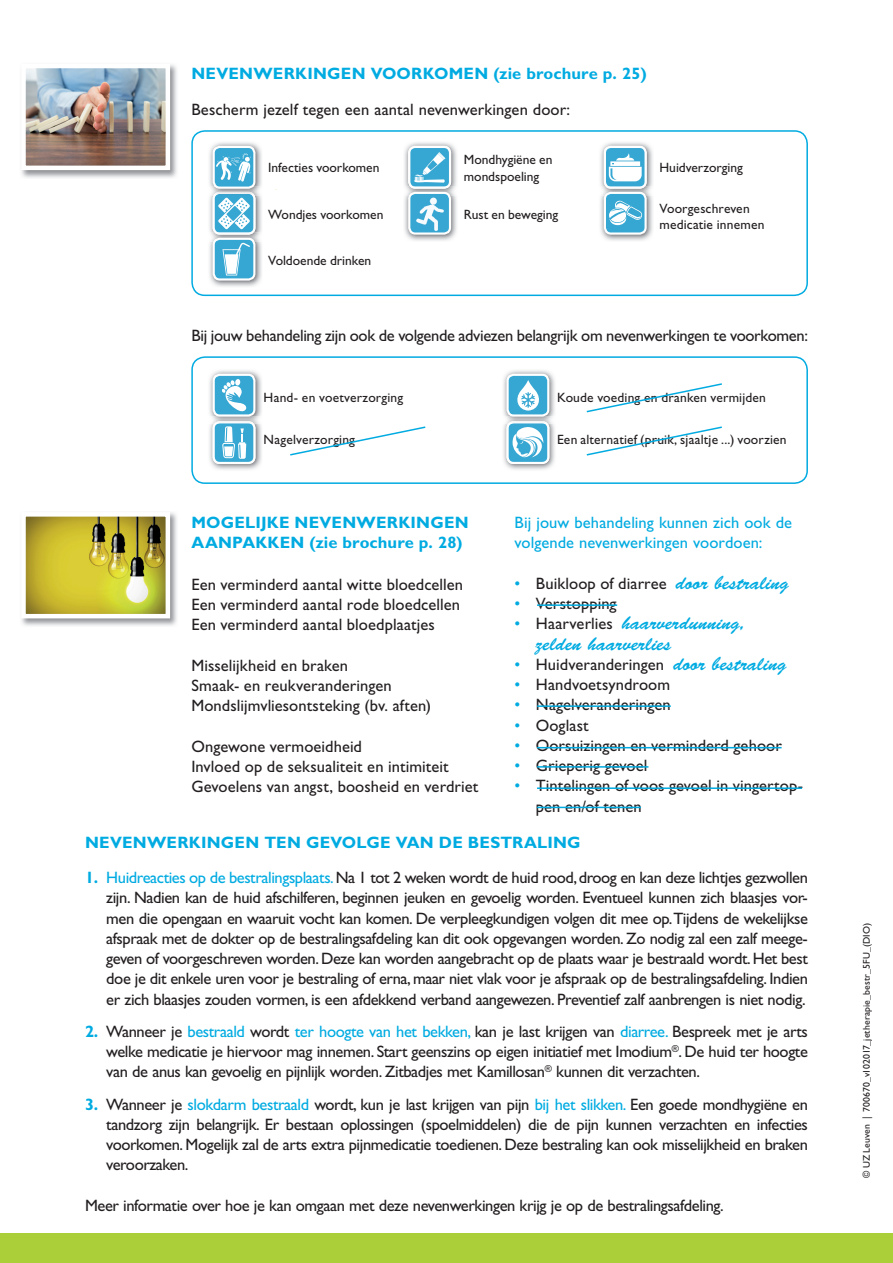
<style>
.page{position:relative;width:893px;height:1263px;background:#fff}
.page>*{position:absolute;margin:0;border:0;box-sizing:border-box;transform-origin:0 0}
.t1{font:19.5px/20.2px "Brush Script Std";letter-spacing:.005em;color:#00abe1}
.t2{font:16.5px/20.2px "Gill Sans Std";color:#231f20}
.t3{font:700 16.5px/20.2px "Gill Sans Std";letter-spacing:.015em;color:#00abe1}
.t4{font:16.5px "Gill Sans Std";letter-spacing:-.025em;color:#231f20}
.t5{font:16.5px "Gill Sans Std";letter-spacing:-.02em;color:#231f20}
.t6{font:16.5px/20.2px "Gill Sans Std";letter-spacing:.005em;color:#00abe1}
.t7{font:13.5px/16.5px "Gill Sans Std";letter-spacing:.005em;color:#231f20}
.t8{font:9.75px "Gill Sans Std";letter-spacing:.01em;color:#231f20}
.s1{color:#00abe1}
.s2{font-family:"Brush Script Std";font-size:19.5px;color:#00abe1}
.s3{font-family:"Gill Sans Std";font-size:16.5px}
.s4{font-family:"Gill Sans Std";font-size:16.5px;color:#231f20}
.s5{font-weight:700;color:#00abe1}
</style>
<div class="page">
<div style="left:0;top:1233px;width:893px;height:30px;background:#abcf38"></div>
<img style="left:404px;top:142px;width:53px;height:45px">
<img style="left:209px;top:424px;width:53px;height:46px">
<img style="left:209px;top:196px;width:53px;height:37px">
<img style="left:503px;top:424px;width:52px;height:46px">
<img style="left:209px;top:242px;width:53px;height:45px">
<img style="left:211px;top:233px;width:49px;height:9px">
<div style="left:214px;top:239px;width:40px;height:40px;background:#36a6d2;border-radius:6px"></div>
<div style="left:213px;top:238px;width:42px;height:43px;border:2px solid #fff;border-radius:6px"></div>
<img style="left:600px;top:142px;width:53px;height:45px">
<img style="left:209px;top:142px;width:53px;height:45px">
<img style="left:211px;top:187px;width:49px;height:9px">
<div style="left:214px;top:147px;width:40px;height:41px;background:#36a6d2;border-radius:6px"></div>
<div style="left:213px;top:146px;width:42px;height:43px;border:2px solid #fff;border-radius:6px"></div>
<img style="left:503px;top:370px;width:52px;height:46px">
<img style="left:505px;top:416px;width:48px;height:8px">
<div style="left:508px;top:375px;width:40px;height:40px;background:#36a6d2;border-radius:6px"></div>
<div style="left:506px;top:374px;width:43px;height:43px;border:2px solid #fff;border-radius:6px"></div>
<img style="left:404px;top:196px;width:53px;height:45px">
<img style="left:406px;top:187px;width:49px;height:9px">
<img style="left:411px;top:195px;width:37px;height:37px">
<div style="left:408px;top:192px;width:43px;height:43px;border:2px solid #fff;border-radius:6px"></div>
<img style="left:209px;top:370px;width:53px;height:46px">
<img style="left:212px;top:416px;width:48px;height:8px">
<div style="left:214px;top:375px;width:40px;height:40px;background:#36a6d2;border-radius:6px"></div>
<div style="left:213px;top:374px;width:42px;height:43px;border:2px solid #fff;border-radius:6px"></div>
<img style="left:600px;top:196px;width:53px;height:45px">
<img style="left:602px;top:187px;width:49px;height:9px">
<div style="left:605px;top:193px;width:41px;height:41px;background:#36a6d2;border-radius:6px"></div>
<div style="left:604px;top:192px;width:43px;height:43px;border:2px solid #fff;border-radius:6px"></div>
<svg style="left:213px;top:192px;width:42px;height:43px"></svg>
<svg style="left:222px;top:242px;width:28px;height:33px"></svg>
<svg style="left:408px;top:146px;width:43px;height:43px"></svg>
<svg style="left:506px;top:421px;width:43px;height:43px"></svg>
<svg style="left:604px;top:146px;width:43px;height:43px"></svg>
<svg style="left:222px;top:379px;width:25px;height:33px"></svg>
<svg style="left:213px;top:421px;width:42px;height:43px"></svg>
<svg style="left:517px;top:380px;width:22px;height:31px"></svg>
<svg style="left:609px;top:200px;width:34px;height:25px"></svg>
<svg style="left:216px;top:153px;width:35px;height:29px"></svg>
<img style="left:21px;top:512px;width:156px;height:114px">
<img style="left:26px;top:517px;width:139px;height:96px">
<div style="left:21px;top:512px;width:149px;height:106px;border:4px solid #fff"></div>
<img style="left:21px;top:64px;width:156px;height:114px">
<img style="left:26px;top:69px;width:139px;height:96px">
<div style="left:21px;top:64px;width:149px;height:106px;border:4px solid #fff"></div>
<svg style="left:586px;top:383px;width:136px;height:30px"></svg>
<svg style="left:586px;top:426px;width:136px;height:30px"></svg>
<svg style="left:290px;top:426px;width:136px;height:30px"></svg>
<div style="left:191px;top:130px;width:617px;height:166px;border:2px solid #00abe1;border-radius:13px"></div>
<div style="left:191px;top:356px;width:617px;height:128px;border:2px solid #00abe1;border-radius:13px"></div>
<hr style="left:537px;top:604px;width:80px;height:2px;background:#00abe1">
<hr style="left:537px;top:705px;width:134px;height:2px;background:#00abe1">
<hr style="left:537px;top:766px;width:111px;height:2px;background:#00abe1">
<hr style="left:537px;top:747px;width:245px;height:1px;background:#00abe1">
<hr style="left:537px;top:787px;width:265px;height:2px;background:#00abe1">
<hr style="left:537px;top:807px;width:104px;height:1px;background:#00abe1">
<p class="t3" style="left:191px;top:64px;width:457px">NEVENWERKINGEN VOORKOMEN (zie brochure p. 25)</p>
<p class="t2" style="left:191px;top:99px;width:380px">Bescherm jezelf tegen een aantal nevenwerkingen door:</p>
<p class="t7" style="left:268px;top:160px;width:113px">Infecties voorkomen</p>
<p class="t7" style="left:268px;top:206px;width:117px">Wondjes voorkomen</p>
<p class="t7" style="left:268px;top:253px;width:105px">Voldoende drinken</p>
<p class="t7" style="left:464px;top:152px;width:90px">Mondhygiëne en mondspoeling</p>
<p class="t7" style="left:464px;top:206px;width:96px">Rust en beweging</p>
<p class="t7" style="left:659px;top:160px;width:85px">Huidverzorging</p>
<p class="t7" style="left:659px;top:200px;width:107px">Voorgeschreven medicatie innemen</p>
<p class="t5" style="left:191px;top:325px;width:618px">Bij jouw behandeling zijn ook de volgende adviezen belangrijk om nevenwerkingen te voorkomen:</p>
<p class="t7" style="left:264px;top:389px;width:141px">Hand- en voetverzorging</p>
<p class="t7" style="left:264px;top:431px;width:93px">Nagelverzorging</p>
<p class="t3" style="left:191px;top:512px;width:279px">MOGELIJKE NEVENWERKINGEN<br>AANPAKKEN (zie brochure p. 28)</p>
<p class="t2" style="left:191px;top:574px;width:273px">Een verminderd aantal witte bloedcellen<br>Een verminderd aantal rode bloedcellen<br>Een verminderd aantal bloedplaatjes</p>
<p class="t2" style="left:191px;top:655px;width:241px">Misselijkheid en braken<br>Smaak- en reukveranderingen<br>Mondslijmvliesontsteking (bv. aften)</p>
<p class="t2" style="left:191px;top:736px;width:288px">Ongewone vermoeidheid<br>Invloed op de seksualiteit en intimiteit<br>Gevoelens van angst, boosheid en verdriet</p>
<p class="t7" style="left:557px;top:389px;width:210px">Koude voeding en dranken vermijden</p>
<p class="t7" style="left:557px;top:431px;width:231px">Een alternatief (pruik, sjaaltje ...) voorzien</p>
<p class="t6" style="left:514px;top:512px;width:279px">Bij jouw behandeling kunnen zich ook de volgende nevenwerkingen voordoen:</p>
<p class="t2" style="left:514px;top:573px;width:276px"><span class="s1">•</span> Buikloop of diarree <span class="s2">door bestraling</span></p>
<p class="t2" style="left:514px;top:593px;width:104px"><span class="s1">•</span> Verstopping</p>
<p class="t1" style="left:536px;top:613px;width:211px;text-indent:-21px"><span class="s3">•</span> <span class="s4">Haarverlies</span> haarverdunning, zelden haarverlies</p>
<p class="t2" style="left:514px;top:654px;width:273px"><span class="s1">•</span> Huidveranderingen <span class="s2">door bestraling</span></p>
<p class="t2" style="left:514px;top:675px;width:157px"><span class="s1">•</span> Handvoetsyndroom</p>
<p class="t2" style="left:514px;top:695px;width:158px"><span class="s1">•</span> Nagelveranderingen</p>
<p class="t2" style="left:514px;top:715px;width:76px"><span class="s1">•</span> Ooglast</p>
<p class="t2" style="left:514px;top:735px;width:269px"><span class="s1">•</span> Oorsuizingen en verminderd gehoor</p>
<p class="t2" style="left:514px;top:755px;width:134px"><span class="s1">•</span> Grieperig gevoel</p>
<p class="t2" style="left:536px;top:776px;width:269px;text-indent:-21px"><span class="s1">•</span> Tintelingen of voos gevoel in vingertop&shy;pen en/of tenen</p>
<p class="t3" style="left:85px;top:832px;width:497px">NEVENWERKINGEN TEN GEVOLGE VAN DE BESTRALING</p>
<p class="t2" style="left:106px;top:867px;width:703px;text-align:justify;text-indent:-21px"><span class="s5">1.</span> <span class="s1">Huidreacties op de bestralingsplaats.</span> Na 1 tot 2 weken wordt de huid rood, droog en kan deze lichtjes gezwollen zijn. Nadien kan de huid afschilferen, beginnen jeuken en gevoelig worden. Eventueel kunnen zich blaasjes vor&shy;men die opengaan en waaruit vocht kan komen. De verpleegkundigen volgen dit mee op.Tijdens de wekelijkse afspraak met de dokter op de bestralingsafdeling kan dit ook opgevangen worden. Zo nodig zal een zalf meege&shy;geven of voorgeschreven worden. Deze kan worden aangebracht op de plaats waar je bestraald wordt. Het best doe je dit enkele uren voor je bestraling of erna, maar niet vlak voor je afspraak op de bestralingsafdeling. Indien er zich blaasjes zouden vormen, is een afdekkend verband aangewezen. Preventief zalf aanbrengen is niet nodig.</p>
<p class="t2" style="left:106px;top:1021px;width:703px;text-align:justify;text-indent:-21px"><span class="s5">2.</span> Wanneer je <span class="s1">bestraald</span> wordt <span class="s1">ter hoogte van het bekken,</span> kan je last krijgen van <span class="s1">diarree.</span> Bespreek met je arts welke medicatie je hiervoor mag innemen. Start geenszins op eigen initiatief met Imodium<sup>®</sup>. De huid ter hoogte van de anus kan gevoelig en pijnlijk worden. Zitbadjes met Kamillosan<sup>®</sup> kunnen dit verzachten.</p>
<p class="t2" style="left:106px;top:1094px;width:703px;text-align:justify;text-indent:-21px"><span class="s5">3.</span> Wanneer je <span class="s1">slokdarm bestraald</span> wordt, kun je last krijgen van pijn <span class="s1">bij het slikken.</span> Een goede mondhygiëne en tandzorg zijn belangrijk. Er bestaan oplossingen (spoelmiddelen) die de pijn kunnen verzachten en infecties voorkomen. Mogelijk zal de arts extra pijnmedicatie toedienen. Deze bestraling kan ook misselijkheid en braken veroorzaken.</p>
<p class="t4" style="left:85px;top:1196px;width:640px">Meer informatie over hoe je kan omgaan met deze nevenwerkingen krijg je op de bestralingsafdeling.</p>
<p class="t8" style="left:861px;top:1178px;width:256px;rotate:-90deg">© UZ Leuven | 700670_v102017_jetherapie_bestr_5FU_(DIO)</p>
</div>
